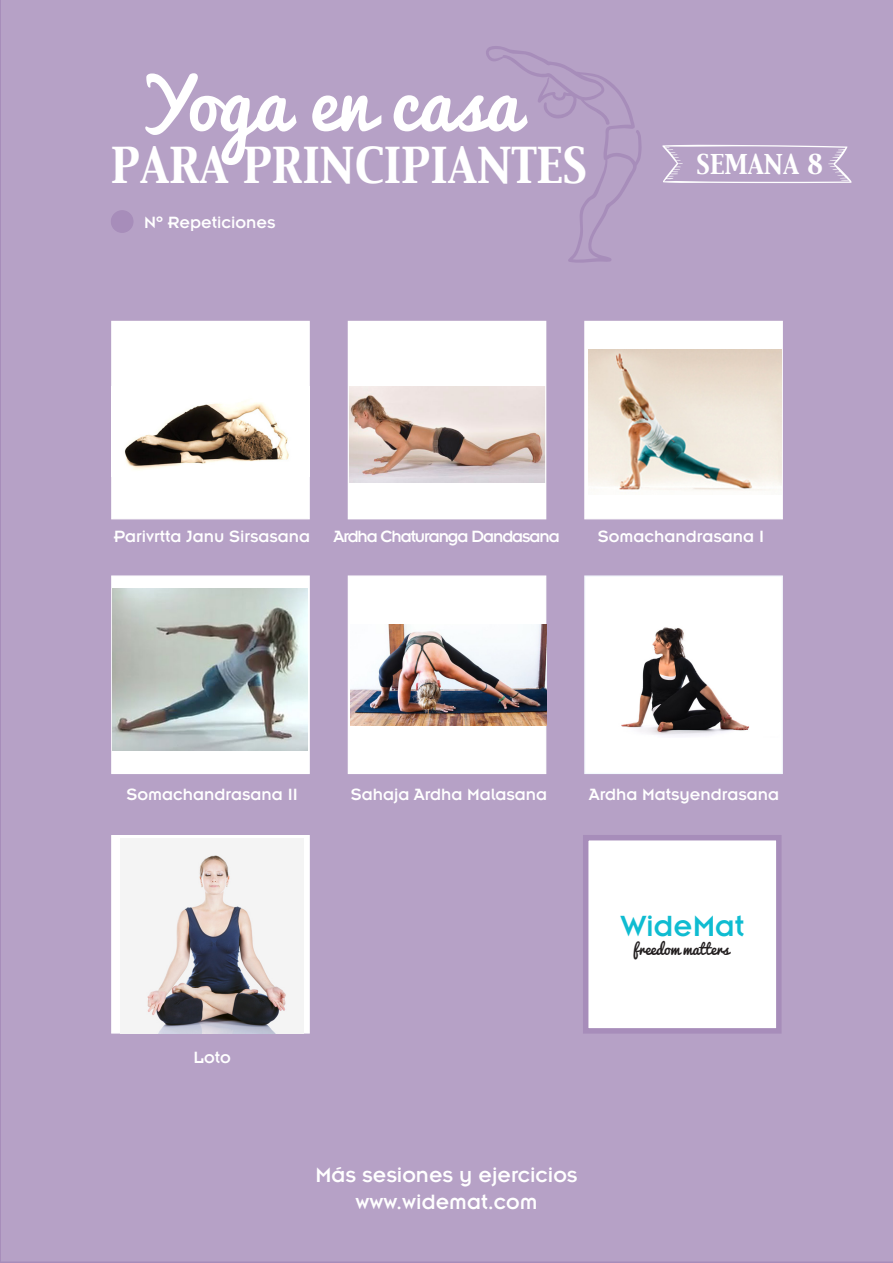
<style>
.page{position:relative;width:893px;height:1263px;background:#b6a1c6}
.page>*{position:absolute;margin:0;border:0;box-sizing:border-box;transform-origin:0 0}
.t1{font:74.25px "Pacifico";color:#fff}
.t2{font:43.8px "Capitals";color:#fff}
.t3{font:32.1px "Insignia";color:#0fbcd1}
.t4{font:24.15px "Capitals";color:#fff}
.t5{font:22.8px "Insignia";color:#fff}
.t6{font:18px "Insignia";color:#fff}
.t7{font:18px "Insignia";letter-spacing:-.06em;color:#fff}
.t8{font:15.15px "Pacifico";color:#231f20}
</style>
<div class="page">
<div style="left:583px;top:835px;width:199px;height:198px;background:#fff;border:5px solid #a78dba"></div>
<div style="left:111px;top:211px;width:22px;height:21px;background:#a78dba;border-radius:50%"></div>
<div style="left:111px;top:211px;width:22px;height:21px;border:1px solid #a78dba;border-radius:50%"></div>
<div style="left:111px;top:575px;width:199px;height:199px;background:#fff;border:1px solid #fff"></div>
<div style="left:111px;top:321px;width:199px;height:198px;background:#fff;border:1px solid #fff"></div>
<div style="left:111px;top:835px;width:199px;height:198px;background:#fff;border:1px solid #fff"></div>
<div style="left:348px;top:575px;width:198px;height:199px;background:#fff;border:1px solid #fff"></div>
<div style="left:348px;top:321px;width:198px;height:198px;background:#fff"></div>
<img style="left:350px;top:387px;width:194px;height:96px">
<div style="left:348px;top:321px;width:198px;height:198px;border:1px solid #fff"></div>
<div style="left:584px;top:575px;width:199px;height:199px;background:#fff;border:1px solid #f4f9fd"></div>
<svg style="left:484px;top:45px;width:158px;height:218px;background:#b49fc4"></svg>
<svg style="left:662px;top:144px;width:190px;height:39px;background:#bdaacb"></svg>
<div style="left:584px;top:321px;width:199px;height:198px;background:#fff;border:1px solid #fff"></div>
<img style="left:111px;top:387px;width:199px;height:89px">
<img style="left:589px;top:350px;width:193px;height:145px">
<img style="left:113px;top:588px;width:195px;height:162px">
<img style="left:351px;top:624px;width:195px;height:101px">
<img style="left:621px;top:627px;width:128px;height:109px">
<img style="left:121px;top:838px;width:183px;height:195px">
<p class="t1" style="left:138px;top:37px;width:384px">Yoga en casa</p>
<p class="t2" style="left:111px;top:136px;width:478px">PARA PRINCIPIANTES</p>
<p class="t6" style="left:144px;top:213px;width:133px">Nº Repeticiones</p>
<p class="t4" style="left:696px;top:148px;width:128px">SEMANA 8</p>
<p class="t6" style="left:114px;top:527px;width:198px">Parivrtta Janu Sirsasana</p>
<p class="t7" style="left:333px;top:527px;width:228px">Ardha Chaturanga Dandasana</p>
<p class="t6" style="left:598px;top:527px;width:168px">Somachandrasana I</p>
<p class="t6" style="left:126px;top:785px;width:173px">Somachandrasana II</p>
<p class="t6" style="left:351px;top:785px;width:198px">Sahaja Ardha Malasana</p>
<p class="t6" style="left:589px;top:785px;width:192px">Ardha Matsyendrasana</p>
<p class="t6" style="left:193px;top:1048px;width:39px">Loto</p>
<p class="t3" style="left:620px;top:910px;width:126px">WideMat</p>
<p class="t8" style="left:633px;top:936px;width:97px">freedom matters</p>
<p class="t5" style="left:315px;top:1163px;width:263px">Más sesiones y ejercicios</p>
<p class="t5" style="left:356px;top:1190px;width:183px">www.widemat.com</p>
</div>
